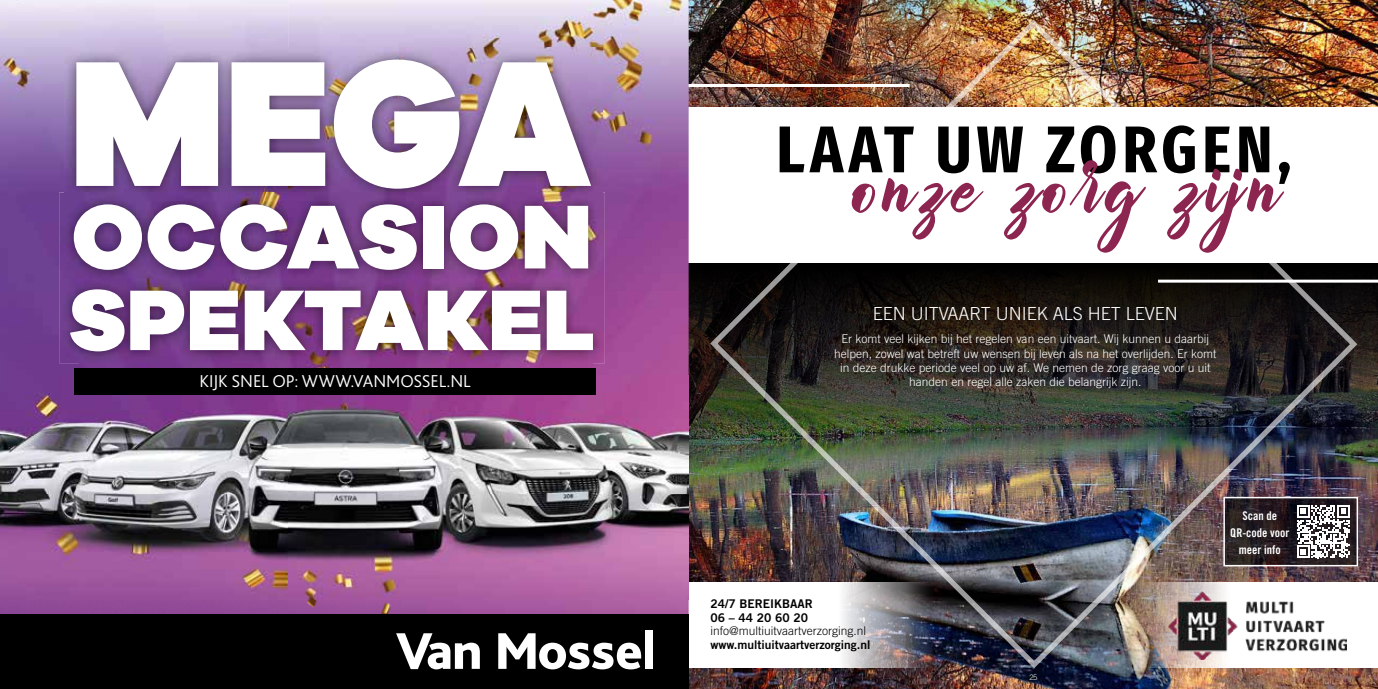
<style>
.page{position:relative;width:1378px;height:689px;background:#fff}
.page>*{position:absolute;margin:0;border:0;box-sizing:border-box;transform-origin:0 0}
.t1{font:900 93.45px "Galano Grotesque";letter-spacing:.01em;color:#fff}
.t2{font:90px "Billionthine Personal Use Only";letter-spacing:.07em;color:#8d2551}
.t3{font:900 88.65px "Galano Grotesque";letter-spacing:.01em;color:#fff}
.t4{font:700 extra-condensed 66px "Fira Sans";letter-spacing:.08em;color:#000}
.t5{font:300 18px "Trade Gothic LT Std";color:#fff}
.t6{font:300 18px "Bliss Pro";letter-spacing:-.005em;color:#fff}
.t7{font:300 12px/14.4px "Trade Gothic LT Std";color:#fff;text-align:center}
.t8{font:12px/13.5px "Trade Gothic LT Std Bd 2";color:#000}
.t9{font:300 12px "Trade Gothic LT Std";color:#000}
.t10{font:12px/17px "Trade Gothic LT Std Bd Cn 20";color:#fff;text-align:center}
.t11{font:300 7.5px "Trade Gothic LT Std";color:#fff}
</style>
<div class="page">
<img style="left:688px;top:0;width:690px;height:689px">
<img style="left:688px;top:263px;width:690px;height:242px">
<img style="left:708px;top:17px;width:651px;height:653px">
<div style="left:688px;top:107px;width:690px;height:156px;background:#fff"></div>
<hr style="left:688px;top:84px;width:221px;height:3px;background:#fff">
<hr style="left:1158px;top:280px;width:220px;height:3px;background:#fff">
<svg style="left:688px;top:583px;width:246px;height:85px"></svg>
<svg style="left:1133px;top:583px;width:245px;height:85px"></svg>
<img style="left:1169px;top:591px;width:177px;height:68px">
<svg style="left:1226px;top:500px;width:129px;height:63px;background:#241b1f"></svg>
<svg style="left:1296px;top:505px;width:54px;height:53px"></svg>
<div style="left:1223px;top:497px;width:135px;height:69px;border:2px solid #fff"></div>
<img style="left:0;top:600px;width:688px;height:14px">
<div style="left:0;top:614px;width:688px;height:75px;background:#000"></div>
<svg style="left:498px;top:633px;width:143px;height:36px"></svg>
<div style="left:645px;top:630px;width:7px;height:39px;background:#fff"></div>
<svg style="left:396px;top:633px;width:84px;height:36px"></svg>
<img style="left:0;top:0;width:289px;height:84px">
<img style="left:0;top:84px;width:80px;height:292px">
<img style="left:80px;top:363px;width:209px;height:5px">
<img style="left:398px;top:0;width:290px;height:49px">
<img style="left:592px;top:49px;width:96px;height:327px">
<img style="left:398px;top:363px;width:194px;height:5px">
<img style="left:289px;top:0;width:109px;height:614px">
<img style="left:59px;top:193px;width:230px;height:170px">
<img style="left:398px;top:193px;width:207px;height:170px">
<img style="left:289px;top:201px;width:109px;height:162px">
<img style="left:64px;top:48px;width:538px;height:153px">
<svg style="left:76px;top:60px;width:515px;height:129px"></svg>
<img style="left:0;top:376px;width:289px;height:224px">
<img style="left:398px;top:376px;width:290px;height:224px">
<div style="left:74px;top:368px;width:522px;height:26px;background:#000"></div>
<h1 class="t1" style="left:71px;top:177px;width:521px">OCCASION</h1>
<h3 class="t3" style="left:68px;top:263px;width:528px">SPEKTAKEL</h3>
<h3 class="t6" style="left:199px;top:370px;width:273px">KIJK SNEL OP: WWW.VANMOSSEL.NL</h3>
<h3 class="t4" style="left:776px;top:94px;width:516px">LAAT UW ZORGEN,</h3>
<h2 class="t2" style="left:852px;top:115px;width:427px">onze zorg zijn</h2>
<h3 class="t5" style="left:873px;top:303px;width:307px">EEN UITVAART UNIEK ALS HET LEVEN</h3>
<p class="t7" style="left:834px;top:331px;width:384px">Er komt veel kijken bij het regelen van een uitvaart. Wij kunnen u daarbij helpen, zowel wat betreft uw wensen bij leven als na het overlijden. Er komt in deze drukke periode veel op uw af. We nemen de zorg graag voor u uit handen en regel alle zaken die belangrijk zijn.</p>
<p class="t8" style="left:710px;top:597px;width:104px">24/7 BEREIKBAAR<br>06 – 44 20 60 20</p>
<p class="t9" style="left:710px;top:624px;width:157px">info@multiuitvaartverzorging.nl</p>
<p class="t8" style="left:710px;top:637px;width:161px">www.multiuitvaartverzorging.nl</p>
<p class="t11" style="left:1029px;top:672px;width:9px">25</p>
<p class="t10" style="left:1230px;top:507px;width:61px">Scan de<br>QR-code voor meer info</p>
</div>
